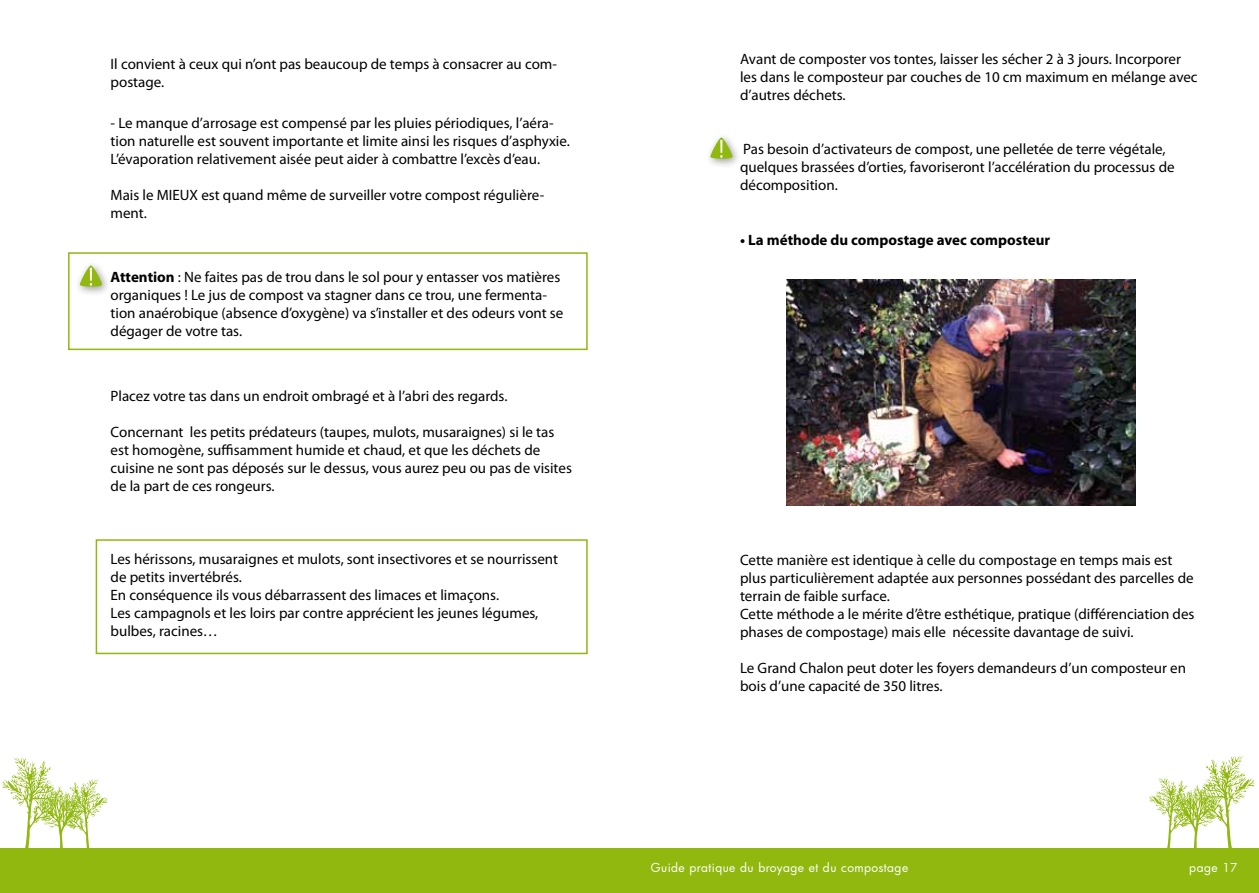
<style>
.page{position:relative;width:1259px;height:893px;background:#fff}
.page>*{position:absolute;margin:0;border:0;box-sizing:border-box;transform-origin:0 0}
.t1{font:15px/18px "Myriad Pro";color:#000}
.t2{font:700 15px "Myriad Pro";color:#000}
.t3{font:12px "Futura";letter-spacing:.04em;color:#fff}
.s1{font-weight:700}
</style>
<div class="page">
<svg style="left:2px;top:757px;width:106px;height:91px"></svg>
<div style="left:0;top:848px;width:1259px;height:45px;background:#91b80f"></div>
<svg style="left:1149px;top:755px;width:106px;height:93px"></svg>
<div style="left:74px;top:259px;width:37px;height:37px;background:#000;opacity:.4"></div>
<svg style="left:80px;top:265px;width:22px;height:22px"></svg>
<div style="left:96px;top:539px;width:492px;height:115px;border:2px solid #91b80f"></div>
<div style="left:68px;top:252px;width:520px;height:98px;border:2px solid #91b80f"></div>
<div style="left:704px;top:131px;width:37px;height:37px;background:#000;opacity:.4"></div>
<svg style="left:710px;top:137px;width:22px;height:23px"></svg>
<img style="left:786px;top:279px;width:349px;height:227px">
<p class="t1" style="left:111px;top:55px;width:448px">Il convient à ceux qui n’ont pas beaucoup de temps à consacrer au com&shy;postage.</p>
<p class="t1" style="left:111px;top:114px;width:461px">- Le manque d’arrosage est compensé par les pluies périodiques, l’aéra&shy;tion naturelle est souvent importante et limite ainsi les risques d’asphyxie.<br>L’évaporation relativement aisée peut aider à combattre l’excès d’eau.</p>
<p class="t1" style="left:111px;top:186px;width:435px">Mais le MIEUX est quand même de surveiller votre compost régulière&shy;ment.</p>
<p class="t1" style="left:111px;top:268px;width:454px"><span class="s1">Attention</span> : Ne faites pas de trou dans le sol pour y entasser vos matières organiques ! Le jus de compost va stagner dans ce trou, une fermenta&shy;tion anaérobique (absence d’oxygène) va s’installer et des odeurs vont se dégager de votre tas.</p>
<p class="t1" style="left:111px;top:387px;width:398px">Placez votre tas dans un endroit ombragé et à l’abri des regards.</p>
<p class="t1" style="left:111px;top:423px;width:463px">Concernant les petits prédateurs (taupes, mulots, musaraignes) si le tas est homogène, suffisamment humide et chaud, et que les déchets de cuisine ne sont pas déposés sur le dessus, vous aurez peu ou pas de visites de la part de ces rongeurs.</p>
<p class="t1" style="left:111px;top:550px;width:449px">Les hérissons, musaraignes et mulots, sont insectivores et se nourrissent de petits invertébrés.<br>En conséquence ils vous débarrassent des limaces et limaçons.<br>Les campagnols et les loirs par contre apprécient les jeunes légumes, bulbes, racines…</p>
<p class="t1" style="left:740px;top:49px;width:459px">Avant de composter vos tontes, laisser les sécher 2 à 3 jours. Incorporer les dans le composteur par couches de 10 cm maximum en mélange avec d’autres déchets.</p>
<p class="t1" style="left:740px;top:139px;width:436px">Pas besoin d’activateurs de compost, une pelletée de terre végétale, quelques brassées d’orties, favoriseront l’accélération du processus de décomposition.</p>
<p class="t2" style="left:740px;top:230px;width:311px">• La méthode du compostage avec composteur</p>
<p class="t1" style="left:740px;top:551px;width:456px">Cette manière est identique à celle du compostage en temps mais est plus particulièrement adaptée aux personnes possédant des parcelles de terrain de faible surface.<br>Cette méthode a le mérite d’être esthétique, pratique (différenciation des phases de compostage) mais elle nécessite davantage de suivi.</p>
<p class="t1" style="left:740px;top:659px;width:447px">Le Grand Chalon peut doter les foyers demandeurs d’un composteur en bois d’une capacité de 350 litres.</p>
<p class="t3" style="left:651px;top:859px;width:259px">Guide pratique du broyage et du compostage</p>
<p class="t3" style="left:1189px;top:859px;width:50px">page 17</p>
</div>
